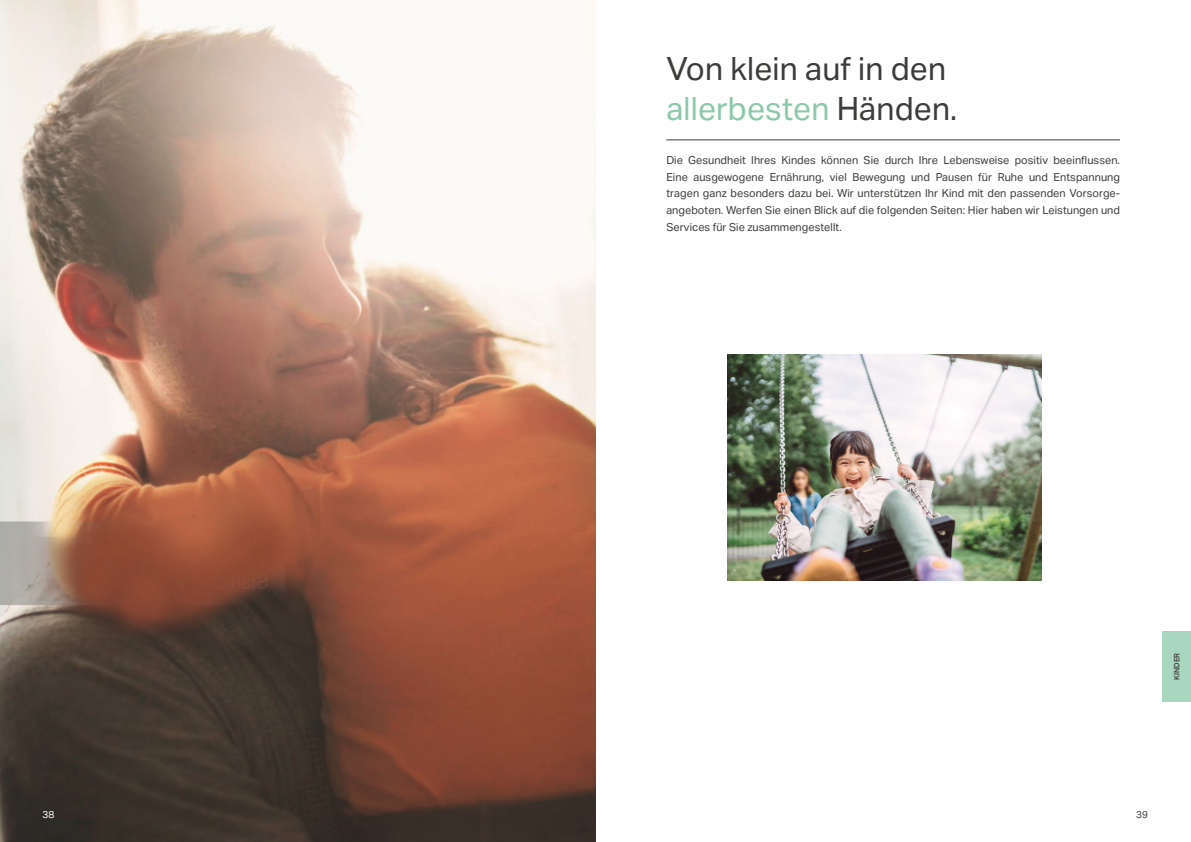
<style>
.page{position:relative;width:1191px;height:842px;background:#fff}
.page>*{position:absolute;margin:0;border:0;box-sizing:border-box;transform-origin:0 0}
.t1{font:32px/40px "Aktiv Grotesk";color:#3c3c3b}
.t2{font:11px/16.8px "Aktiv Grotesk";color:#3c3c3b;text-align:justify}
.t3{font:10px "Aktiv Grotesk";color:#fff}
.t4{font:10px "Aktiv Grotesk";color:#3c3c3b}
.t5{font:500 7.5px "Aktiv Grotesk";color:#3c3c3b}
.s1{color:#8cc8aa}
</style>
<div class="page">
<img style="left:0;top:0;width:595px;height:842px">
<hr style="left:666px;top:140px;width:454px;height:1px;background:#3c3c3b">
<img style="left:728px;top:354px;width:313px;height:226px">
<div style="left:1162px;top:631px;width:29px;height:71px;background:#a9d6bf"></div>
<h1 class="t1" style="left:666px;top:49px;width:292px">Von klein auf in den <span class="s1">allerbesten</span> Händen.</h1>
<p class="t2" style="left:666px;top:152px;width:455px">Die Gesundheit Ihres Kindes können Sie durch Ihre Lebensweise positiv beeinflussen.<br>Eine ausgewogene Ernährung, viel Bewegung und Pausen für Ruhe und Entspannung tragen ganz besonders dazu bei. Wir unterstützen Ihr Kind mit den passenden Vorsorge&shy;angeboten. Werfen Sie einen Blick auf die folgenden Seiten: Hier haben wir Leistungen und Services für Sie zusammengestellt.</p>
<p class="t5" style="left:1172px;top:680px;width:29px;rotate:-90deg">KINDER</p>
<p class="t3" style="left:43px;top:809px;width:13px">38</p>
<p class="t4" style="left:1136px;top:809px;width:13px">39</p>
</div>
